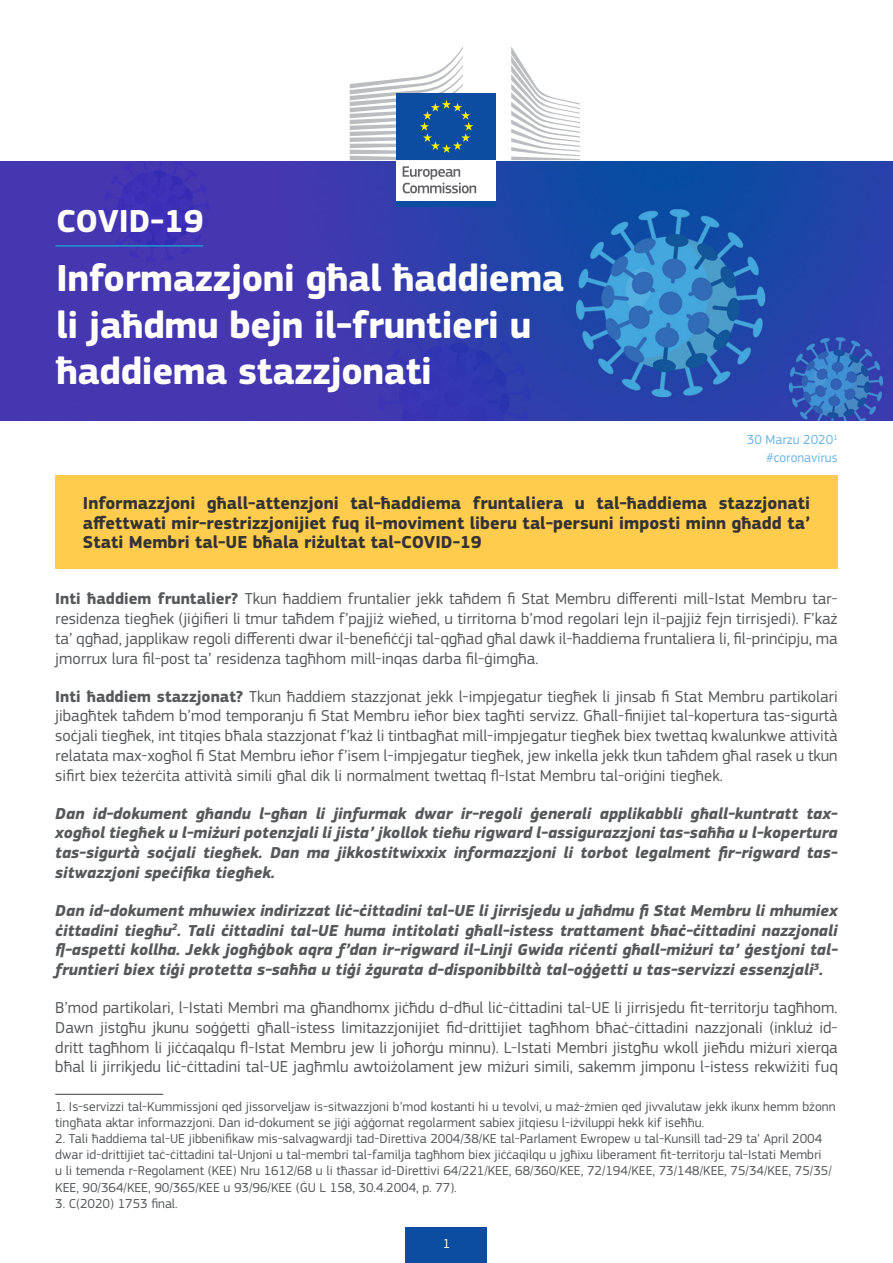
<style>
.page{position:relative;width:893px;height:1263px;background:#fff}
.page>*{position:absolute;margin:0;border:0;box-sizing:border-box;transform-origin:0 0}
.TITLE_H1{font:700 39px/46.8px "EC Square Sans Pro";letter-spacing:-.01em;color:#fff}
.TITLE_H1-2{font:700 33px "EC Square Sans Pro";color:#fff}
.t1{font:700 18px/19.8px "EC Square Sans Pro";color:#333;text-align:justify}
.Normal__Web{font:16.5px/19.8px "EC Square Sans Pro";color:#57585a;text-align:justify}
.Normal__Web-2{font:italic 700 16.5px/19.8px "EC Square Sans Pro";color:#57585a;text-align:justify}
.Footnote_text{font:13.5px/16.2px "EC Square Sans Pro";color:#57585a}
.Paragraph_Style_2{font:13.5px "EC Square Sans Pro";color:#6cb5e4}
.hashtag{font:13.5px "EC Square Sans Pro";color:#6cb5e4}
.t2{font:13.5px "EC Square Sans Pro";color:#fff}
.s1{font-weight:700}
</style>
<div class="page">
<div style="left:406px;top:1228px;width:81px;height:35px;background:#0d4da1"></div>
<img style="left:0;top:161px;width:893px;height:260px">
<div style="left:397px;top:158px;width:99px;height:44px;background:#fff"></div>
<svg style="left:403px;top:166px;width:73px;height:27px"></svg>
<div style="left:397px;top:201px;width:99px;height:6px;background:#0d4da1"></div>
<svg style="left:511px;top:47px;width:69px;height:113px"></svg>
<div style="left:397px;top:94px;width:99px;height:66px;background:#0d4da1"></div>
<svg style="left:350px;top:47px;width:123px;height:113px"></svg>
<hr style="left:55px;top:1094px;width:108px;height:1px;background:#3e3e3f">
<div style="left:55px;top:475px;width:783px;height:94px;background:#ffcc4d"></div>
<hr style="left:56px;top:245px;width:147px;height:2px;background:#2495d2">
<p class="TITLE_H1-2" style="left:56px;top:202px;width:149px">COVID-19</p>
<p class="TITLE_H1" style="left:56px;top:256px;width:510px">Informazzjoni għal ħaddiema li jaħdmu bejn il-fruntieri u ħaddiema stazzjonati</p>
<p class="Paragraph_Style_2" style="left:747px;top:432px;width:92px">30 Marzu 2020<sup>1</sup></p>
<p class="hashtag" style="left:766px;top:450px;width:73px">#coronavirus</p>
<p class="t1" style="left:83px;top:494px;width:729px">Informazzjoni għall-attenzjoni tal-ħaddiema fruntaliera u tal-ħaddiema stazzjonati affettwati mir-restrizzjonijiet fuq il-moviment liberu tal-persuni imposti minn għadd ta’ Stati Membri tal-UE bħala riżultat tal-COVID-19</p>
<p class="Normal__Web" style="left:55px;top:589px;width:784px"><span class="s1">Inti ħaddiem fruntalier?</span> Tkun ħaddiem fruntalier jekk taħdem fi Stat Membru differenti mill-Istat Membru tar&shy;residenza tiegħek (jiġifieri li tmur taħdem f’pajjiż wieħed, u tirritorna b’mod regolari lejn il-pajjiż fejn tirrisjedi). F’każ ta’ qgħad, japplikaw regoli differenti dwar il-benefiċċji tal-qgħad għal dawk il-ħaddiema fruntaliera li, fil-prinċipju, ma jmorrux lura fil-post ta’ residenza tagħhom mill-inqas darba fil-ġimgħa.</p>
<p class="Normal__Web" style="left:55px;top:686px;width:784px"><span class="s1">Inti ħaddiem stazzjonat?</span> Tkun ħaddiem stazzjonat jekk l-impjegatur tiegħek li jinsab fi Stat Membru partikolari jibagħtek taħdem b’mod temporanju fi Stat Membru ieħor biex tagħti servizz. Għall-finijiet tal-kopertura tas-sigurtà soċjali tiegħek, int titqies bħala stazzjonat f’każ li tintbagħat mill-impjegatur tiegħek biex twettaq kwalunkwe attività relatata max-xogħol fi Stat Membru ieħor f’isem l-impjegatur tiegħek, jew inkella jekk tkun taħdem għal rasek u tkun sifirt biex teżerċita attività simili għal dik li normalment twettaq fl-Istat Membru tal-oriġini tiegħek.</p>
<p class="Normal__Web-2" style="left:55px;top:804px;width:784px">Dan id-dokument għandu l-għan li jinfurmak dwar ir-regoli ġenerali applikabbli għall-kuntratt tax&shy;xogħol tiegħek u l-miżuri potenzjali li jista’ jkollok tieħu rigward l-assigurazzjoni tas-saħħa u l-kopertura tas-sigurtà soċjali tiegħek. Dan ma jikkostitwixxix informazzjoni li torbot legalment fir-rigward tas&shy;sitwazzjoni speċifika tiegħek.</p>
<p class="Normal__Web-2" style="left:55px;top:901px;width:784px">Dan id-dokument mhuwiex indirizzat liċ-ċittadini tal-UE li jirrisjedu u jaħdmu fi Stat Membru li mhumiex ċittadini tiegħu<sup>2</sup>. Tali ċittadini tal-UE huma intitolati għall-istess trattament bħaċ-ċittadini nazzjonali fl-aspetti kollha. Jekk jogħġbok aqra f’dan ir-rigward il-Linji Gwida riċenti għall-miżuri ta’ ġestjoni tal&shy;fruntieri biex tiġi protetta s-saħħa u tiġi żgurata d-disponibbiltà tal-oġġetti u tas-servizzi essenzjali<sup>3</sup>.</p>
<p class="Normal__Web" style="left:55px;top:998px;width:784px">B’mod partikolari, l-Istati Membri ma għandhomx jiċħdu d-dħul liċ-ċittadini tal-UE li jirrisjedu fit-territorju tagħhom.<br>Dawn jistgħu jkunu soġġetti għall-istess limitazzjonijiet fid-drittijiet tagħhom bħaċ-ċittadini nazzjonali (inkluż id&shy;dritt tagħhom li jiċċaqalqu fl-Istat Membru jew li joħorġu minnu). L-Istati Membri jistgħu wkoll jieħdu miżuri xierqa bħal li jirrikjedu liċ-ċittadini tal-UE jagħmlu awtoiżolament jew miżuri simili, sakemm jimponu l-istess rekwiżiti fuq</p>
<p class="Footnote_text" style="left:55px;top:1098px;width:782px">1. Is-servizzi tal-Kummissjoni qed jissorveljaw is-sitwazzjoni b’mod kostanti hi u tevolvi, u maż-żmien qed jivvalutaw jekk ikunx hemm bżonn tingħata aktar informazzjoni. Dan id-dokument se jiġi aġġornat regolarment sabiex jitqiesu l-iżviluppi hekk kif iseħħu.</p>
<p class="Footnote_text" style="left:55px;top:1130px;width:778px">2. Tali ħaddiema tal-UE jibbenifikaw mis-salvagwardji tad-Direttiva 2004/38/KE tal-Parlament Ewropew u tal-Kunsill tad-29 ta’ April 2004 dwar id-drittijiet taċ-ċittadini tal-Unjoni u tal-membri tal-familja tagħhom biex jiċċaqilqu u jgħixu liberament fit-territorju tal-Istati Membri u li temenda r-Regolament (KEE) Nru 1612/68 u li tħassar id-Direttivi 64/221/KEE, 68/360/KEE, 72/194/KEE, 73/148/KEE, 75/34/KEE, 75/35/ KEE, 90/364/KEE, 90/365/KEE u 93/96/KEE (ĠU L 158, 30.4.2004, p. 77).</p>
<p class="Footnote_text" style="left:55px;top:1195px;width:124px">3. C(2020) 1753 final.</p>
<p class="t2" style="left:443px;top:1235px;width:9px">1</p>
</div>
